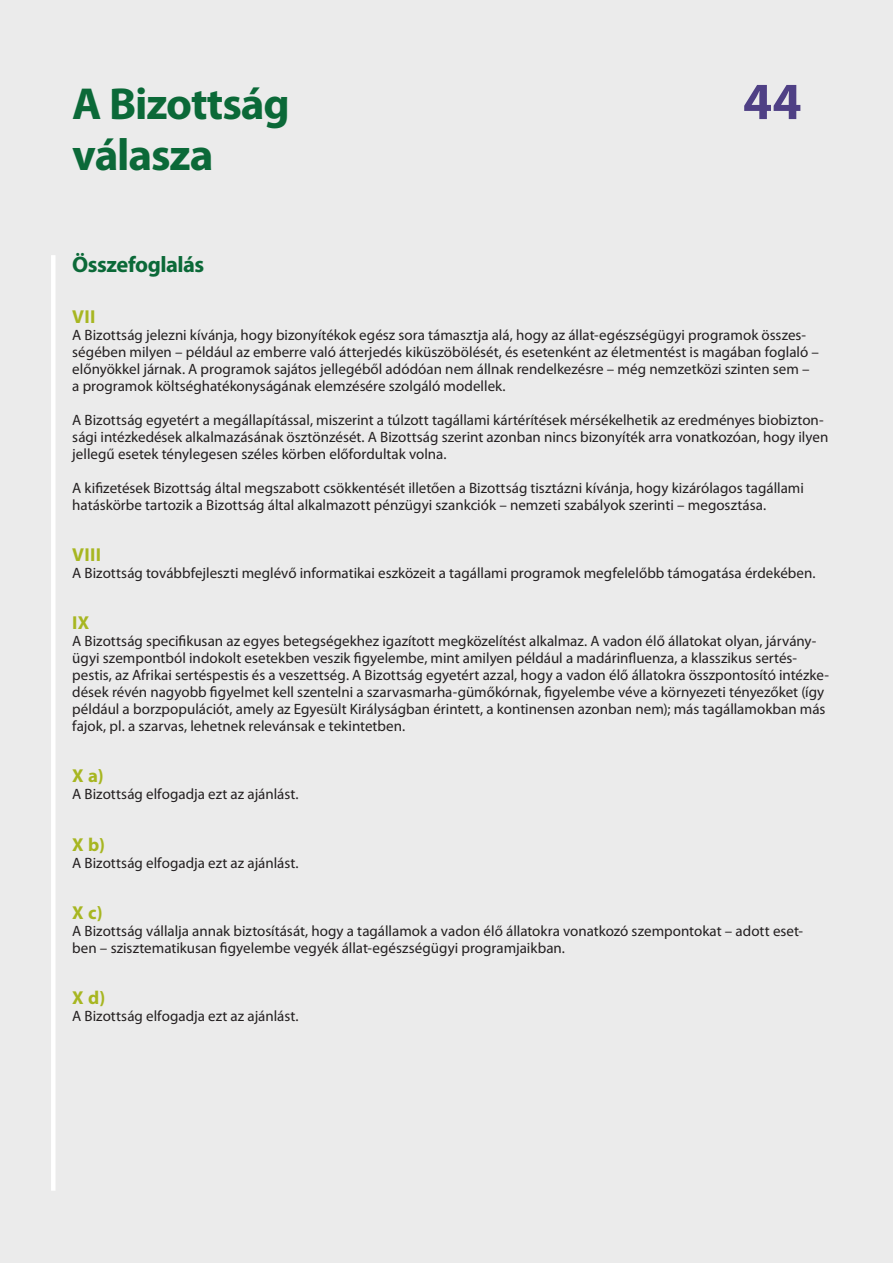
<style>
.page{position:relative;width:893px;height:1263px;background:#ebebeb}
.page>*{position:absolute;margin:0;border:0;box-sizing:border-box;transform-origin:0 0}
.t1{font:700 52.5px "Myriad Pro";color:#4f4085}
.K_01_-_REP_TITRE_1{font:700 45px "Myriad Pro";letter-spacing:-.025em;color:#0b6938}
.K_02_-_REP_TITRE_1_1{font:700 22.5px "Myriad Pro";letter-spacing:-.02em;color:#0b6938}
.K_03_-_REP_CHIFFRE{font:700 18.75px "Myriad Pro";letter-spacing:.02em;color:#a7b621}
.K_04_-_REP_TEXTE_COU{font:15px/17px "Myriad Pro";color:#231f20}
</style>
<div class="page">
<div style="left:51px;top:255px;width:5px;height:936px;background:#fff"></div>
<p class="K_01_-_REP_TITRE_1" style="left:72px;top:75px;width:219px">A Bizottság</p>
<p class="t1" style="left:743px;top:67px;width:60px">44</p>
<p class="K_01_-_REP_TITRE_1" style="left:72px;top:126px;width:143px">válasza</p>
<p class="K_02_-_REP_TITRE_1_1" style="left:72px;top:250px;width:134px">Összefoglalás</p>
<p class="K_03_-_REP_CHIFFRE" style="left:72px;top:305px;width:25px">VII</p>
<p class="K_04_-_REP_TEXTE_COU" style="left:72px;top:326px;width:748px">A Bizottság jelezni kívánja, hogy bizonyítékok egész sora támasztja alá, hogy az állat-egészségügyi programok összes&shy;ségében milyen – például az emberre való átterjedés kiküszöbölését, és esetenként az életmentést is magában foglaló – előnyökkel járnak. A programok sajátos jellegéből adódóan nem állnak rendelkezésre – még nemzetközi szinten sem – a programok költséghatékonyságának elemzésére szolgáló modellek.</p>
<p class="K_04_-_REP_TEXTE_COU" style="left:72px;top:411px;width:757px">A Bizottság egyetért a megállapítással, miszerint a túlzott tagállami kártérítések mérsékelhetik az eredményes biobizton&shy;sági intézkedések alkalmazásának ösztönzését. A Bizottság szerint azonban nincs bizonyíték arra vonatkozóan, hogy ilyen jellegű esetek ténylegesen széles körben előfordultak volna.</p>
<p class="K_04_-_REP_TEXTE_COU" style="left:72px;top:479px;width:733px">A kifizetések Bizottság által megszabott csökkentését illetően a Bizottság tisztázni kívánja, hogy kizárólagos tagállami hatáskörbe tartozik a Bizottság által alkalmazott pénzügyi szankciók – nemzeti szabályok szerinti – megosztása.</p>
<p class="K_03_-_REP_CHIFFRE" style="left:72px;top:543px;width:31px">VIII</p>
<p class="K_04_-_REP_TEXTE_COU" style="left:72px;top:565px;width:745px">A Bizottság továbbfejleszti meglévő informatikai eszközeit a tagállami programok megfelelőbb támogatása érdekében.</p>
<p class="K_03_-_REP_CHIFFRE" style="left:72px;top:611px;width:19px">IX</p>
<p class="K_04_-_REP_TEXTE_COU" style="left:72px;top:633px;width:758px">A Bizottság specifikusan az egyes betegségekhez igazított megközelítést alkalmaz. A vadon élő állatokat olyan, járvány&shy;ügyi szempontból indokolt esetekben veszik figyelembe, mint amilyen például a madárinfluenza, a klasszikus sertés&shy;pestis, az Afrikai sertéspestis és a veszettség. A Bizottság egyetért azzal, hogy a vadon élő állatokra összpontosító intézke&shy;dések révén nagyobb figyelmet kell szentelni a szarvasmarha-gümőkórnak, figyelembe véve a környezeti tényezőket (így például a borzpopulációt, amely az Egyesült Királyságban érintett, a kontinensen azonban nem); más tagállamokban más fajok, pl. a szarvas, lehetnek relevánsak e tekintetben.</p>
<p class="K_03_-_REP_CHIFFRE" style="left:72px;top:764px;width:33px">X a)</p>
<p class="K_04_-_REP_TEXTE_COU" style="left:72px;top:786px;width:228px">A Bizottság elfogadja ezt az ajánlást.</p>
<p class="K_03_-_REP_CHIFFRE" style="left:72px;top:832px;width:34px">X b)</p>
<p class="K_04_-_REP_TEXTE_COU" style="left:72px;top:854px;width:228px">A Bizottság elfogadja ezt az ajánlást.</p>
<p class="K_03_-_REP_CHIFFRE" style="left:72px;top:900px;width:32px">X c)</p>
<p class="K_04_-_REP_TEXTE_COU" style="left:72px;top:922px;width:732px">A Bizottság vállalja annak biztosítását, hogy a tagállamok a vadon élő állatokra vonatkozó szempontokat – adott eset&shy;ben – szisztematikusan figyelembe vegyék állat-egészségügyi programjaikban.</p>
<p class="K_03_-_REP_CHIFFRE" style="left:72px;top:985px;width:35px">X d)</p>
<p class="K_04_-_REP_TEXTE_COU" style="left:72px;top:1007px;width:228px">A Bizottság elfogadja ezt az ajánlást.</p>
</div>
